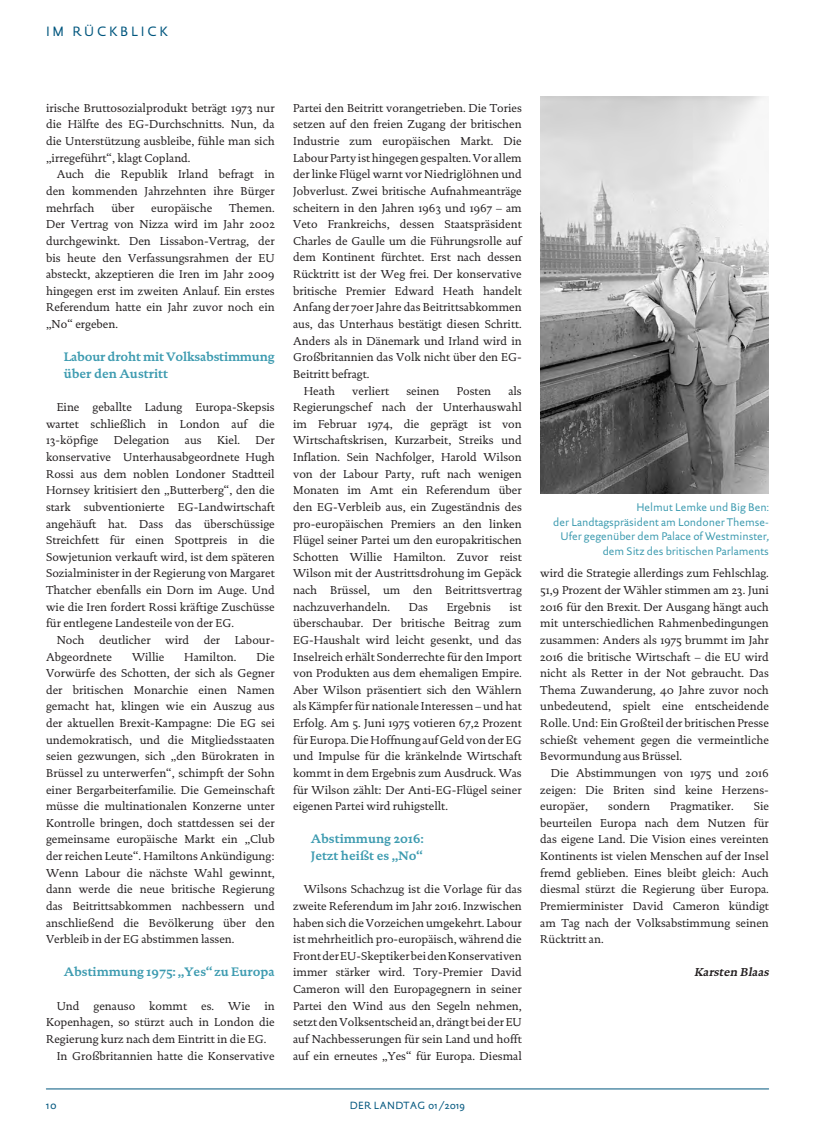
<style>
.page{position:relative;width:815px;height:1134px;background:#fff}
.page>*{position:absolute;margin:0;border:0;box-sizing:border-box;transform-origin:0 0}
.t1{font:13.75px "DTL Documenta Sans ST";letter-spacing:.2em;color:#00567e}
.t2{font:700 12.5px/16.6px "DTL Documenta ST";color:#3d9bb0}
.t3{font:11.62px/16.6px "DTL Documenta ST";color:#231f20;text-align:justify}
.t4{font:italic 700 11.62px "DTL Documenta ST";color:#231f20}
.t5{font:11.25px/14.8px "DTL Documenta Sans ST";color:#3d9bb0;text-align:right}
.t6{font:11.25px "DTL Documenta Sans ST";color:#00567e}
.t7{font:10.62px "DTL Documenta Sans ST";letter-spacing:.025em;color:#00567e}
</style>
<div class="page">
<hr style="left:46px;top:1089px;width:723px;height:1px;background:#00567e">
<img style="left:540px;top:96px;width:229px;height:398px">
<p class="t1" style="left:46px;top:23px;width:123px">IM RÜCKBLICK</p>
<p class="t3" style="left:46px;top:100px;width:230px">irische Bruttosozialprodukt beträgt 1973 nur die Hälfte des EG-Durchschnitts. Nun, da die Unterstützung ausbleibe, fühle man sich „irregeführt“, klagt Copland.</p>
<p class="t3" style="left:46px;top:166px;width:230px;text-indent:11px">Auch die Republik Irland befragt in den kommenden Jahrzehnten ihre Bürger mehrfach</p>
<p class="t3" style="left:46px;top:199px;width:230px;text-indent:183px">Themen.<br>Der Vertrag von Nizza wird im Jahr 2002 durchgewinkt. Den Lissabon-Vertrag, der bis heute den Verfassungsrahmen der EU absteckt, akzeptieren die Iren im Jahr 2009 hingegen erst im zweiten Anlauf. Ein erstes Referendum hatte ein Jahr zuvor noch ein „No“ ergeben.</p>
<p class="t2" style="left:64px;top:348px;width:212px">Labour droht mit Volksabstimmung über den Austritt</p>
<p class="t3" style="left:46px;top:399px;width:230px;text-indent:11px">Eine geballte Ladung Europa-Skepsis wartet schließlich in London auf die 13-köpfige</p>
<p class="t3" style="left:111px;top:199px;width:25px">über</p>
<p class="t3" style="left:151px;top:199px;width:62px">europäische</p>
<p class="t3" style="left:114px;top:432px;width:57px">Delegation</p>
<p class="t3" style="left:185px;top:432px;width:18px">aus</p>
<p class="t3" style="left:217px;top:432px;width:25px">Kiel.</p>
<p class="t3" style="left:46px;top:432px;width:230px;text-indent:209px">Der konservative Unterhausabgeordnete Hugh Rossi aus dem noblen Londoner Stadtteil Hornsey kritisiert den „Butterberg“, den die stark subventionierte EG-Landwirtschaft angehäuft hat. Dass das überschüssige Streichfett für einen Spottpreis in die Sowjetunion verkauft wird, ist dem späteren Sozialminister in der Regierung von Margaret Thatcher ebenfalls ein Dorn im Auge. Und wie die Iren fordert Rossi kräftige Zuschüsse für entlegene Landesteile von der EG.</p>
<p class="t3" style="left:46px;top:632px;width:230px;text-indent:11px">Noch deutlicher wird der Labour-<br>Abgeordnete</p>
<p class="t3" style="left:132px;top:648px;width:34px">Willie</p>
<p class="t3" style="left:184px;top:648px;width:54px">Hamilton.</p>
<p class="t3" style="left:46px;top:648px;width:230px;text-indent:210px">Die Vorwürfe des Schotten, der sich als Gegner der britischen Monarchie einen Namen gemacht hat, klingen wie ein Auszug aus der aktuellen Brexit-Kampagne: Die EG sei undemokratisch, und die Mitgliedsstaaten seien gezwungen, sich „den Bürokraten in Brüssel zu unterwerfen“, schimpft der Sohn einer Bergarbeiterfamilie. Die Gemeinschaft müsse die multinationalen Konzerne unter Kontrolle bringen, doch stattdessen sei der gemeinsame europäische Markt ein „Club der reichen Leute“. Hamiltons Ankündigung:<br>Wenn Labour die nächste Wahl gewinnt, dann werde die neue britische Regierung das Beitrittsabkommen nachbessern und anschließend die Bevölkerung über den Verbleib in der EG abstimmen lassen.</p>
<p class="t2" style="left:64px;top:964px;width:212px">Abstimmung 1975: „Yes“ zu Europa</p>
<p class="t3" style="left:57px;top:997px;width:220px">Und genauso kommt es. Wie in</p>
<p class="t3" style="left:46px;top:1014px;width:230px">Kopenhagen, so stürzt auch in London die</p>
<p class="t3" style="left:46px;top:1031px;width:222px">Regierung kurz nach dem Eintritt in die EG.</p>
<p class="t3" style="left:57px;top:1047px;width:220px">In Großbritannien hatte die Konservative</p>
<p class="t3" style="left:293px;top:100px;width:230px">Partei den Beitritt vorangetrieben. Die Tories</p>
<p class="t3" style="left:293px;top:116px;width:230px">setzen auf den freien Zugang der britischen</p>
<p class="t3" style="left:293px;top:133px;width:230px">Industrie zum europäischen Markt. Die</p>
<p class="t3" style="left:293px;top:149px;width:230px">Labour Party ist hingegen gespalten. Vor allem</p>
<p class="t3" style="left:293px;top:166px;width:230px">der linke Flügel warnt vor Niedriglöhnen und</p>
<p class="t3" style="left:293px;top:183px;width:230px">Jobverlust. Zwei britische Aufnahmeanträge</p>
<p class="t3" style="left:293px;top:199px;width:230px">scheitern in den Jahren 1963 und 1967 – am</p>
<p class="t3" style="left:293px;top:216px;width:230px">Veto Frankreichs, dessen Staatspräsident</p>
<p class="t3" style="left:293px;top:233px;width:230px">Charles de Gaulle um die Führungsrolle auf</p>
<p class="t3" style="left:293px;top:249px;width:230px">dem Kontinent fürchtet. Erst nach dessen</p>
<p class="t3" style="left:293px;top:266px;width:230px">Rücktritt ist der Weg frei. Der konservative</p>
<p class="t3" style="left:293px;top:282px;width:230px">britische Premier Edward Heath handelt</p>
<p class="t3" style="left:293px;top:299px;width:230px">Anfang der 70er Jahre das Beitrittsabkommen</p>
<p class="t3" style="left:293px;top:316px;width:230px">aus, das Unterhaus bestätigt diesen Schritt.</p>
<p class="t3" style="left:293px;top:332px;width:230px">Anders als in Dänemark und Irland wird in</p>
<p class="t3" style="left:293px;top:349px;width:230px">Großbritannien das Volk nicht über den EG-</p>
<p class="t3" style="left:293px;top:366px;width:78px">Beitritt befragt.</p>
<p class="t3" style="left:304px;top:382px;width:33px">Heath</p>
<p class="t3" style="left:352px;top:382px;width:38px">verliert</p>
<p class="t3" style="left:406px;top:382px;width:35px">seinen</p>
<p class="t3" style="left:457px;top:382px;width:36px">Posten</p>
<p class="t3" style="left:293px;top:382px;width:230px;text-indent:215px">als Regierungschef nach der Unterhauswahl im Februar 1974, die geprägt ist von Wirtschaftskrisen, Kurzarbeit, Streiks und Inflation. Sein Nachfolger, Harold Wilson von der Labour Party, ruft nach wenigen Monaten im Amt ein Referendum über den EG-Verbleib aus, ein Zugeständnis des pro-europäischen Premiers an den linken Flügel seiner Partei um den europakritischen Schotten Willie Hamilton. Zuvor reist Wilson mit der Austrittsdrohung im Gepäck nach Brüssel, um den Beitrittsvertrag nachzuverhandeln.</p>
<p class="t3" style="left:409px;top:598px;width:21px">Das</p>
<p class="t3" style="left:447px;top:598px;width:46px">Ergebnis</p>
<p class="t3" style="left:293px;top:598px;width:230px;text-indent:216px">ist überschaubar. Der britische Beitrag zum EG-Haushalt wird leicht gesenkt, und das Inselreich erhält Sonderrechte für den Import von Produkten aus dem ehemaligen Empire.<br>Aber Wilson präsentiert sich den Wählern als Kämpfer für nationale Interessen – und hat Erfolg. Am 5. Juni 1975 votieren 67,2 Prozent für Europa. Die Hoffnung auf Geld von der EG und Impulse für die kränkelnde Wirtschaft kommt in dem Ergebnis zum Ausdruck. Was für Wilson zählt: Der Anti-EG-Flügel seiner eigenen Partei wird ruhigstellt.</p>
<p class="t2" style="left:311px;top:831px;width:114px">Abstimmung 2016:<br>Jetzt heißt es „No“</p>
<p class="t3" style="left:293px;top:881px;width:230px;text-indent:11px">Wilsons Schachzug ist die Vorlage für das zweite Referendum im Jahr 2016. Inzwischen haben sich die Vorzeichen umgekehrt. Labour ist mehrheitlich pro-europäisch, während die Front der EU-Skeptiker bei den Konservativen immer stärker wird. Tory-Premier David Cameron will den Europagegnern in seiner Partei den Wind aus den Segeln nehmen, setzt den Volksentscheid an, drängt bei der EU auf Nachbesserungen für sein Land und hofft auf ein erneutes „Yes“ für Europa. Diesmal</p>
<p class="t6" style="left:46px;top:1099px;width:12px">10</p>
<p class="t7" style="left:350px;top:1099px;width:117px">DER LANDTAG 01/2019</p>
<p class="t5" style="left:553px;top:499px;width:217px">Helmut Lemke und Big Ben:<br>der Landtagspräsident am Londoner Themse-Ufer gegenüber dem Palace of Westminster, dem Sitz des britischen Parlaments</p>
<p class="t3" style="left:540px;top:565px;width:230px">wird die Strategie allerdings zum Fehlschlag.<br>51,9 Prozent der Wähler stimmen am 23. Juni 2016 für den Brexit. Der Ausgang hängt auch mit unterschiedlichen Rahmenbedingungen zusammen: Anders als 1975 brummt im Jahr 2016 die britische Wirtschaft – die EU wird nicht als Retter in der Not gebraucht. Das Thema Zuwanderung, 40 Jahre zuvor noch unbedeutend, spielt eine entscheidende Rolle. Und: Ein Großteil der britischen Presse schießt vehement gegen die vermeintliche Bevormundung aus Brüssel.</p>
<p class="t3" style="left:540px;top:765px;width:230px;text-indent:11px">Die Abstimmungen von 1975 und 2016 zeigen: Die Briten sind keine Herzens&shy;europäer,</p>
<p class="t3" style="left:608px;top:798px;width:43px">sondern</p>
<p class="t3" style="left:670px;top:798px;width:65px">Pragmatiker.</p>
<p class="t3" style="left:540px;top:798px;width:230px;text-indent:213px">Sie beurteilen Europa nach dem Nutzen für das eigene Land. Die Vision eines vereinten Kontinents ist vielen Menschen auf der Insel fremd geblieben. Eines bleibt gleich: Auch diesmal stürzt die Regierung über Europa.<br>Premierminister David Cameron kündigt am Tag nach der Volksabstimmung seinen Rücktritt an.</p>
<p class="t4" style="left:694px;top:965px;width:79px">Karsten Blaas</p>
</div>
